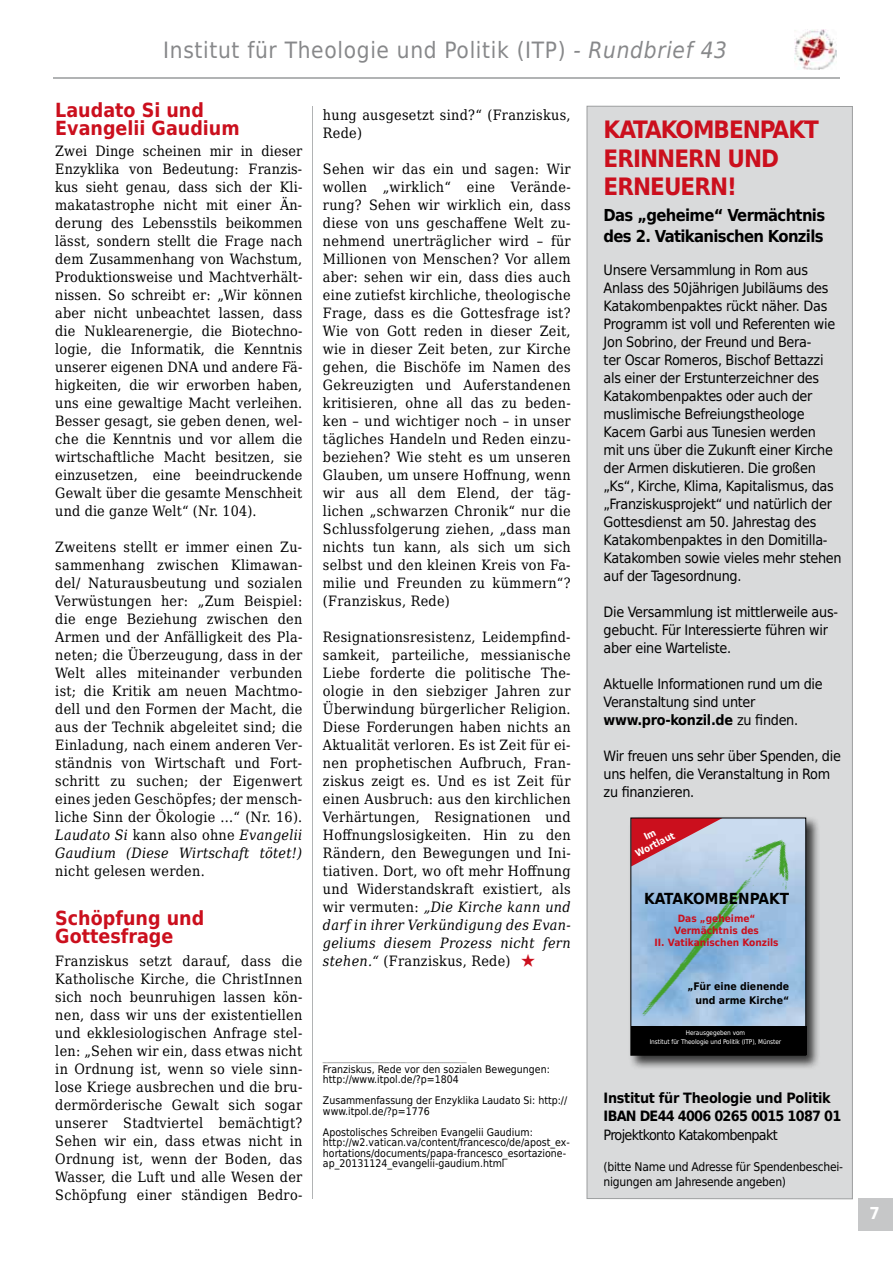
<style>
.page{position:relative;width:893px;height:1263px;background:#fff}
.page>*{position:absolute;margin:0;border:0;box-sizing:border-box;transform-origin:0 0}
.t1{font:700 24px/28.5px "DejaVu Sans Condensed";letter-spacing:-.04em;color:#cb0f1d}
.t2{font:22.5px "DejaVu Sans Condensed";letter-spacing:.03em;color:#87888a}
.t3{font:700 19.5px/18px "DejaVu Sans Condensed";color:#cb0f1d}
.t4{font:700 16.5px/21px "DejaVu Sans Condensed";letter-spacing:-.04em;color:#000}
.t5{font:700 16.5px "DejaVu Sans Condensed";color:#fff}
.t6{font:700 15.3px "DejaVu Sans Condensed";color:#000}
.t7{font:14.25px/18px "DejaVu Serif Condensed";letter-spacing:.02em;color:#000;text-align:justify}
.t8{font:14.25px/18px "DejaVu Sans Condensed";letter-spacing:-.02em;color:#000}
.t9{font:700 14.25px/18px "DejaVu Sans Condensed";letter-spacing:-.02em;color:#000}
.t10{font:14.25px "DejaVu Sans Condensed";letter-spacing:-.05em;color:#000}
.t11{font:12px/15px "DejaVu Sans Condensed";letter-spacing:-.02em;color:#000}
.t12{font:10.5px/10.5px "DejaVu Sans Condensed";color:#000}
.t13{font:700 10.5px/13.6px "DejaVu Sans Condensed";color:#000;text-align:right}
.t14{font:700 10.05px/12px "DejaVu Sans Condensed";color:#cb0f1d;text-align:center}
.t15{font:700 9.6px/11.2px "DejaVu Sans Condensed";color:#fff;text-align:center}
.t16{font:6.45px/8.9px "DejaVu Sans Condensed";letter-spacing:-.01em;color:#fff;text-align:center}
.t17{font:4.5px "DejaVu Sans Condensed";color:#000}
.s1{font-style:italic}
.s2{font-weight:700}
</style>
<div class="page">
<hr style="left:53px;top:77px;width:786px;height:2px;background:#b1b3b4">
<img style="left:794px;top:29px;width:43px;height:40px">
<div style="left:858px;top:1198px;width:35px;height:33px;background:#c6c7c8"></div>
<div style="left:587px;top:106px;width:265px;height:1093px;background:#d9dadb"></div>
<hr style="left:313px;top:106px;width:1px;height:1093px;background:#b1b3b4">
<div style="left:628px;top:815px;width:192px;height:255px;background:#000;opacity:.75"></div>
<img style="left:632px;top:819px;width:172px;height:207px">
<svg style="left:632px;top:819px;width:90px;height:9px"></svg>
<div style="left:631px;top:1026px;width:176px;height:29px;background:#000"></div>
<img style="left:632px;top:828px;width:172px;height:197px">
<div style="left:630px;top:817px;width:176px;height:239px;border:1px solid #000"></div>
<h2 class="t2" style="left:163px;top:32px;width:565px">Institut für Theologie und Politik (ITP) <span class="s1">- Rundbrief 43</span></h2>
<h3 class="t3" style="left:55px;top:100px;width:186px">Laudato Si und<br>Evangelii Gaudium</h3>
<p class="t7" style="left:55px;top:141px;width:249px">Zwei Dinge scheinen mir in dieser Enzyklika von Bedeutung: Franzis&shy;kus sieht genau, dass sich der Kli&shy;makatastrophe nicht mit einer Än&shy;derung des Lebensstils beikommen lässt, sondern stellt die Frage nach dem Zusammenhang von Wachstum, Produktionsweise und Machtverhält&shy;nissen. So schreibt er: „Wir können aber nicht unbeachtet lassen, dass die Nuklearenergie, die Biotechno&shy;logie, die Informatik, die Kenntnis unserer eigenen DNA und andere Fä&shy;higkeiten, die wir erworben haben, uns eine gewaltige Macht verleihen.<br>Besser gesagt, sie geben denen, wel&shy;che die Kenntnis und vor allem die wirtschaftliche Macht besitzen, sie einzusetzen, eine beeindruckende Gewalt über die gesamte Menschheit und die ganze Welt“ (Nr. 104).</p>
<p class="t7" style="left:55px;top:537px;width:249px">Zweitens stellt er immer einen Zu&shy;sammenhang zwischen Klimawan&shy;del/ Naturausbeutung und sozialen Verwüstungen her: „Zum Beispiel: die enge Beziehung zwischen den Armen und der Anfälligkeit des Pla&shy;neten; die Überzeugung, dass in der Welt alles miteinander verbunden ist; die Kritik am neuen Machtmo&shy;dell und den Formen der Macht, die aus der Technik abgeleitet sind; die Einladung, nach einem anderen Ver&shy;ständnis von Wirtschaft und Fort&shy;schritt zu suchen; der Eigenwert eines jeden Geschöpfes; der mensch&shy;liche Sinn der Ökologie ...“ (Nr. 16).<br><span class="s1">Laudato Si</span> kann also ohne <span class="s1">Evangelii Gaudium (Diese Wirtschaft tötet!)</span></p>
<p class="t7" style="left:55px;top:861px;width:151px">nicht gelesen werden.</p>
<h3 class="t3" style="left:55px;top:909px;width:150px">Schöpfung und<br>Gottesfrage</h3>
<p class="t7" style="left:55px;top:951px;width:249px">Franziskus setzt darauf, dass die Katholische Kirche, die ChristInnen sich noch beunruhigen lassen kön&shy;nen, dass wir uns der existentiellen und ekklesiologischen Anfrage stel&shy;len: „Sehen wir ein, dass etwas nicht in Ordnung ist, wenn so viele sinn&shy;lose Kriege ausbrechen und die bru&shy;dermörderische Gewalt sich sogar unserer Stadtviertel bemächtigt?<br>Sehen wir ein, dass etwas nicht in Ordnung ist, wenn der Boden, das Wasser, die Luft und alle Wesen der Schöpfung einer ständigen Bedro-</p>
<p class="t7" style="left:323px;top:105px;width:249px">hung ausgesetzt sind?“ (Franziskus,<br>Rede)</p>
<p class="t7" style="left:323px;top:159px;width:249px">Sehen wir das ein und sagen: Wir wollen „wirklich“ eine Verände&shy;rung? Sehen wir wirklich ein, dass diese von uns geschaffene Welt zu&shy;nehmend unerträglicher wird – für Millionen von Menschen? Vor allem aber: sehen wir ein, dass dies auch eine zutiefst kirchliche, theologische Frage, dass es die Gottesfrage ist?<br>Wie von Gott reden in dieser Zeit, wie in dieser Zeit beten, zur Kirche gehen, die Bischöfe im Namen des Gekreuzigten und Auferstandenen kritisieren, ohne all das zu beden&shy;ken – und wichtiger noch – in unser tägliches Handeln und Reden einzu&shy;beziehen? Wie steht es um unseren Glauben, um unsere Hoffnung, wenn wir aus all dem Elend, der täg&shy;lichen „schwarzen Chronik“ nur die Schlussfolgerung ziehen, „dass man nichts tun kann, als sich um sich selbst und den kleinen Kreis von Fa&shy;milie und Freunden zu kümmern“? (Franziskus, Rede)</p>
<p class="t7" style="left:323px;top:627px;width:249px">Resignationsresistenz, Leidempfind&shy;samkeit, parteiliche, messianische Liebe forderte die politische The&shy;ologie in den siebziger Jahren zur Überwindung bürgerlicher Religion.<br>Diese Forderungen haben nichts an Aktualität verloren. Es ist Zeit für ei&shy;nen prophetischen Aufbruch, Fran&shy;ziskus zeigt es. Und es ist Zeit für einen Ausbruch: aus den kirchlichen Verhärtungen, Resignationen und Hoffnungslosigkeiten. Hin zu den Rändern, den Bewegungen und Ini&shy;tiativen. Dort, wo oft mehr Hoffnung und Widerstandskraft existiert, als wir vermuten: <span class="s1">„Die Kirche kann und darf in ihrer Verkündigung des Evan&shy;geliums diesem Prozess nicht fern stehen.“</span> (Franziskus, Rede)</p>
<p class="t17" style="left:323px;top:1057px;width:145px">_______________________________________________________________________</p>
<p class="t12" style="left:323px;top:1063px;width:228px">Franziskus, Rede vor den sozialen Bewegungen: http://www.itpol.de/?p=1804</p>
<p class="t12" style="left:323px;top:1095px;width:246px">Zusammenfassung der Enzyklika Laudato Si: http:// www.itpol.de/?p=1776</p>
<p class="t12" style="left:323px;top:1126px;width:248px">Apostolisches Schreiben Evangelii Gaudium: http://w2.vatican.va/content/francesco/de/apost_ex&shy;hortations/documents/papa-francesco_esortazione&shy;ap_20131124_evangelii-gaudium.html</p>
<h1 class="t1" style="left:604px;top:115px;width:174px">Katakombenpakt<br>erinnern und erneue</h1>
<h1 class="t1" style="left:694px;top:172px;width:44px">rn!</h1>
<p class="t4" style="left:604px;top:204px;width:223px">Das „geheime“ Vermächtnis des 2. Vatikanischen Konzils</p>
<p class="t8" style="left:604px;top:260px;width:240px">Unsere Versammlung in Rom aus Anlass des 50jährigen Jubiläums des Katakombenpaktes rückt näher. Das Programm ist voll und Referenten wie Jon Sobrino, der Freund und Bera-<br>ter Oscar Romeros, Bischof Bettazzi als einer der Erstunterzeichner des Katakombenpaktes oder auch der muslimische Befreiungstheologe Kacem Garbi aus Tunesien werden<br>mit uns über die Zukunft einer Kirche der Armen diskutieren. Die großen „Ks“, Kirche, Klima, Kapitalismus, das „Franziskusprojekt“ und natürlich der Gottesdienst am 50. Jahrestag des Katakombenpaktes in den Domitilla-Katakomben sowie vieles mehr stehen auf der Tagesordnung.</p>
<p class="t8" style="left:604px;top:602px;width:236px">Die Versammlung ist mittlerweile aus&shy;gebucht. Für Interessierte führen wir aber eine Warteliste.</p>
<p class="t8" style="left:604px;top:674px;width:221px">Aktuelle Informationen rund um die<br>Veranstaltung sind unter <span class="s2">www.pro-konzil.de</span> zu finden.</p>
<p class="t8" style="left:604px;top:746px;width:239px">Wir freuen uns sehr über Spenden, die uns helfen, die Veranstaltung in Rom zu finanzieren.</p>
<p class="t15" style="left:628px;top:839px;width:46px;rotate:-27deg">Im<br>Wortlaut</p>
<p class="t6" style="left:644px;top:886px;width:146px">KataKombenpaKt</p>
<p class="t14" style="left:655px;top:912px;width:126px">Das „geheime“<br>Vermächtnis des<br>II. Vatikanischen Konzils</p>
<p class="t13" style="left:687px;top:979px;width:103px">„Für eine dienende und arme Kirche“</p>
<p class="t16" style="left:650px;top:1028px;width:133px">Herausgegeben vom<br>Institut für Theologie und Politik (ITP), Münster</p>
<p class="t9" style="left:604px;top:1088px;width:239px">Institut für Theologie und Politik<br>I BAN DE44 4006 0265 0015 1087 01</p>
<p class="t10" style="left:604px;top:1124px;width:176px">Projektkonto Katakombenpakt</p>
<p class="t11" style="left:604px;top:1158px;width:241px">(bitte Name und Adresse für Spendenbeschei&shy;nigungen am Jahresende angeben)</p>
<p class="t5" style="left:869px;top:1200px;width:12px">7</p>
</div>
